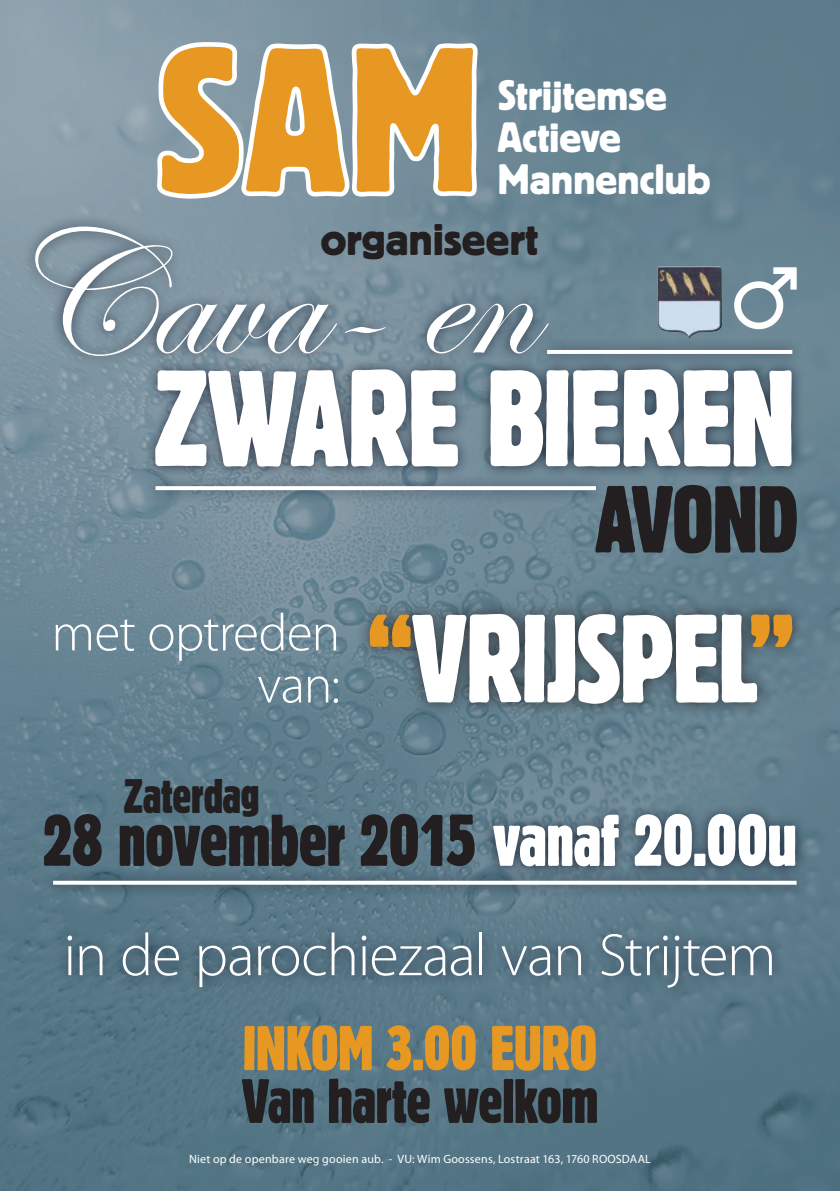
<style>
.page{position:relative;width:840px;height:1191px;background:#fff}
.page>*{position:absolute;margin:0;border:0;box-sizing:border-box;transform-origin:0 0}
.t1{font:condensed 209.2px "Block BE";color:#e79822}
.t2{font:180.2px "Edwardian Script ITC";color:#fff}
.t3{font:136px "Block BE Extra Cn";letter-spacing:-.01em;color:#fff}
.t4{font:124.2px "Block BE Extra Cn";letter-spacing:-.01em;color:#fff}
.t5{font:94.4px "Block BE Extra Cn";letter-spacing:-.01em;color:#231f20}
.t6{font:72.4px "Block BE Extra Cn";letter-spacing:-.005em;color:#231f20}
.t7{font:62.8px "Block BE Extra Cn";letter-spacing:-.005em;color:#e79822}
.t8{font:62.2px "Block BE Extra Cn";color:#231f20}
.t9{font:300 60.2px "Myriad Pro";letter-spacing:-.02em;color:#fff}
.t10{font:300 53px/52px "Myriad Pro";letter-spacing:-.015em;color:#fff;text-align:right}
.t11{font:48.2px "Block BE Extra Cn";color:#231f20}
.t12{font:45.8px "Block BE";color:#231f20}
.t13{font:42.2px "Block BE";letter-spacing:.005em;color:#fff}
.t14{font:12px "Myriad Pro";letter-spacing:.02em;color:#fff}
.s1{color:#e79822}
.s2{color:#fff}
</style>
<div class="page">
<img style="left:0;top:0;width:839px;height:1191px">
<div style="left:22px;top:214px;width:782px;height:289px;background:#000015;opacity:.6"></div>
<svg style="left:155px;top:486px;width:440px;height:4px"></svg>
<hr style="left:547px;top:350px;width:244px;height:4px;background:#fff">
<svg style="left:155px;top:40px;width:324px;height:161px;background:#91a5b0"></svg>
<div style="left:55px;top:921px;width:729px;height:79px;background:#000015;opacity:.6"></div>
<div style="left:41px;top:868px;width:767px;height:29px;background:#000015;opacity:.6"></div>
<svg style="left:53px;top:880px;width:743px;height:4px"></svg>
<div style="left:480px;top:802px;width:327px;height:76px;background:#000015;opacity:.6"></div>
<img style="left:657px;top:266px;width:62px;height:67px">
<img style="left:761px;top:267px;width:23px;height:18px">
<div style="left:355px;top:599px;width:451px;height:119px;background:#231f20;opacity:.75"></div>
<p class="t1" style="left:156px;top:0;width:327px">SAM</p>
<p class="t13" style="left:497px;top:71px;width:171px">Strijtemse</p>
<p class="t13" style="left:497px;top:114px;width:125px">Actieve</p>
<p class="t13" style="left:497px;top:156px;width:214px">Mannenclub</p>
<p class="t12" style="left:320px;top:213px;width:218px">organiseert</p>
<p class="t2" style="left:4px;top:198px;width:529px">Cava- en</p>
<p class="t3" style="left:154px;top:341px;width:642px">ZWARE BIEREN</p>
<p class="t10" style="left:51px;top:606px;width:290px">met optreden van:</p>
<p class="t5" style="left:595px;top:465px;width:204px">AVOND</p>
<p class="t4" style="left:368px;top:588px;width:427px"><span class="s1">“</span>VRIJSPEL<span class="s1">”</span></p>
<p class="t11" style="left:124px;top:769px;width:137px">Zaterdag</p>
<p class="t6" style="left:43px;top:799px;width:754px">28 november 2015 <span class="s2">vanaf 20.00u</span></p>
<p class="t9" style="left:63px;top:919px;width:714px">in de parochiezaal van Strijtem</p>
<p class="t7" style="left:243px;top:1012px;width:355px">INKOM 3.00 EURO</p>
<p class="t8" style="left:242px;top:1065px;width:357px">Van harte welkom</p>
<p class="t14" style="left:189px;top:1151px;width:463px">Niet op de openbare weg gooien aub. - VU: Wim Goossens, Lostraat 163, 1760 ROOSDAAL</p>
</div>
